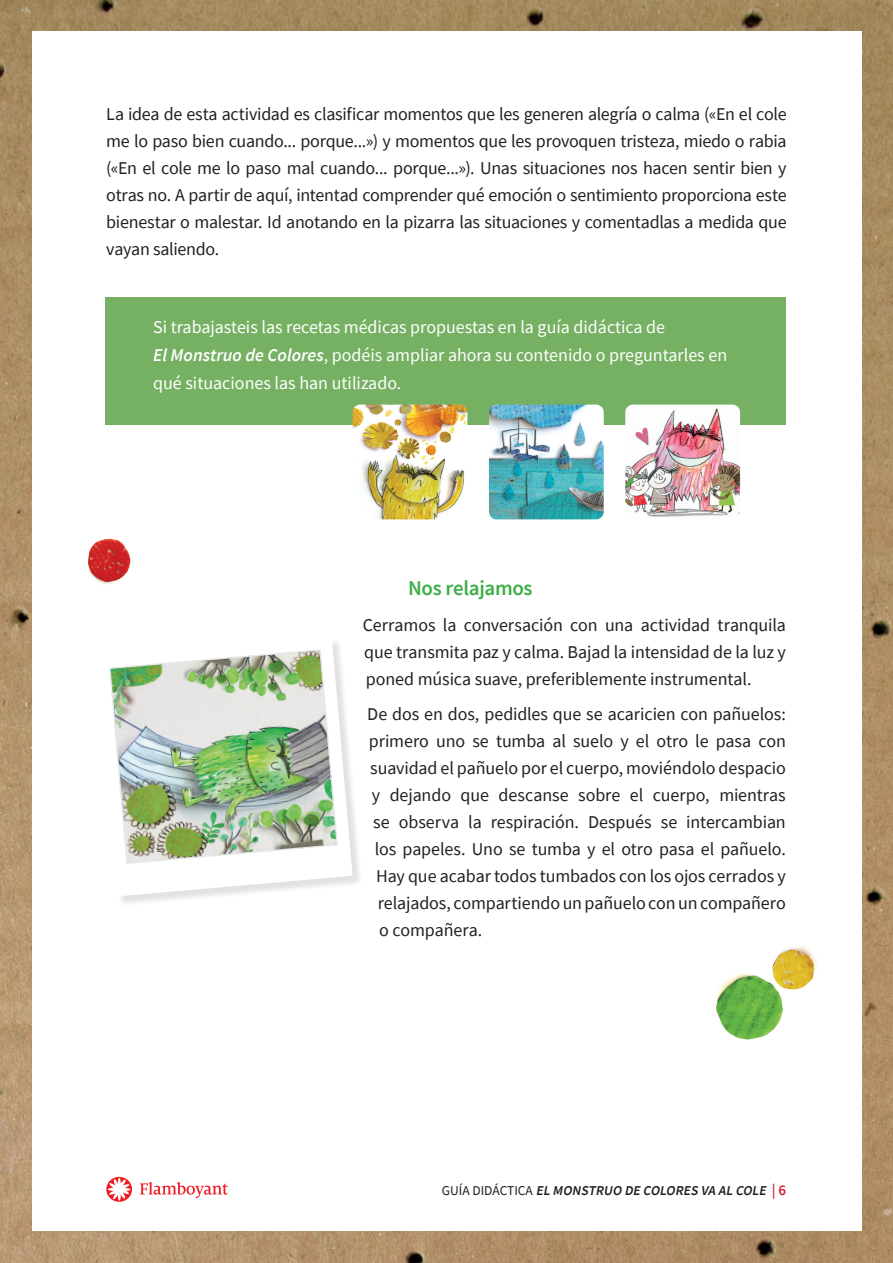
<style>
.page{position:relative;width:893px;height:1263px;background:#fff}
.page>*{position:absolute;margin:0;border:0;box-sizing:border-box;transform-origin:0 0}
.t1{font:600 21px "Source Sans Pro";letter-spacing:-.015em;color:#40ae49}
.t2{font:18px/27px "Source Sans Pro";letter-spacing:-.005em;color:#231f20;text-align:justify}
.t3{font:18px/27.8px "Source Sans Pro";color:#fff}
.t4{font:italic 600 13.5px "Source Sans Pro";color:#231f20}
.s1{font-weight:600;font-style:italic}
.s2{font-weight:400;font-style:normal}
.s3{font-style:normal;font-size:15px;color:#d1232a}
</style>
<div class="page">
<img style="left:0;top:0;width:893px;height:1263px">
<div style="left:32px;top:32px;width:829px;height:1199px;background:#fff"></div>
<div style="left:105px;top:298px;width:681px;height:127px;background:#76b163"></div>
<img style="left:353px;top:405px;width:114px;height:114px">
<img style="left:489px;top:405px;width:115px;height:114px">
<img style="left:625px;top:405px;width:115px;height:112px">
<img style="left:716px;top:973px;width:67px;height:67px">
<img style="left:770px;top:946px;width:47px;height:45px">
<img style="left:87px;top:538px;width:44px;height:46px">
<div style="left:98px;top:639px;width:265px;height:267px;background:#231f20;opacity:.13"></div>
<svg style="left:98px;top:639px;width:255px;height:257px"></svg>
<img style="left:108px;top:648px;width:231px;height:217px">
<svg style="left:140px;top:1182px;width:88px;height:16px"></svg>
<svg style="left:106px;top:1177px;width:26px;height:25px"></svg>
<svg style="left:108px;top:1178px;width:22px;height:23px"></svg>
<p class="t2" style="left:106px;top:100px;width:682px">La idea de esta actividad es clasificar momentos que les generen alegría o calma («En el cole me lo paso bien cuando... porque...») y momentos que les provoquen tristeza, miedo o rabia («En el cole me lo paso mal cuando... porque...»). Unas situaciones nos hacen sentir bien y otras no. A partir de aquí, intentad comprender qué emoción o sentimiento proporciona este bienestar o malestar. Id anotando en la pizarra las situaciones y comentadlas a medida que vayan saliendo.</p>
<p class="t3" style="left:153px;top:313px;width:576px">Si trabajasteis las recetas médicas propuestas en la guía didáctica de<br><span class="s1">El Monstruo de Colores</span>, podéis ampliar ahora su contenido o preguntarles en qué situaciones las han utilizado.</p>
<p class="t1" style="left:408px;top:574px;width:126px">Nos relajamos</p>
<p class="t2" style="left:363px;top:611px;width:425px">Cerramos la conversación con una actividad tranquila que transmita paz y calma. Bajad la intensidad de la luz y poned música suave, preferiblemente instrumental.</p>
<p class="t2" style="left:367px;top:700px;width:420px">De dos en dos, pedidles que se acaricien con pañuelos:</p>
<p class="t2" style="left:369px;top:727px;width:419px">primero uno se tumba al suelo y el otro le pasa con</p>
<p class="t2" style="left:370px;top:754px;width:417px">suavidad el pañuelo por el cuerpo, moviéndolo despacio</p>
<p class="t2" style="left:372px;top:781px;width:416px">y dejando que descanse sobre el cuerpo, mientras</p>
<p class="t2" style="left:373px;top:808px;width:414px">se observa la respiración. Después se intercambian</p>
<p class="t2" style="left:375px;top:835px;width:413px">los papeles. Uno se tumba y el otro pasa el pañuelo.</p>
<p class="t2" style="left:376px;top:862px;width:411px">Hay que acabar todos tumbados con los ojos cerrados y</p>
<p class="t2" style="left:378px;top:889px;width:409px">relajados, compartiendo un pañuelo con un compañero</p>
<p class="t2" style="left:379px;top:916px;width:105px">o compañera.</p>
<p class="t4" style="left:442px;top:1181px;width:346px"><span class="s2">G U ÍA D I DÁCT I CA</span> EL MONSTRUO DE COLORES VA AL COLE <span class="s3">| 6</span></p>
</div>
